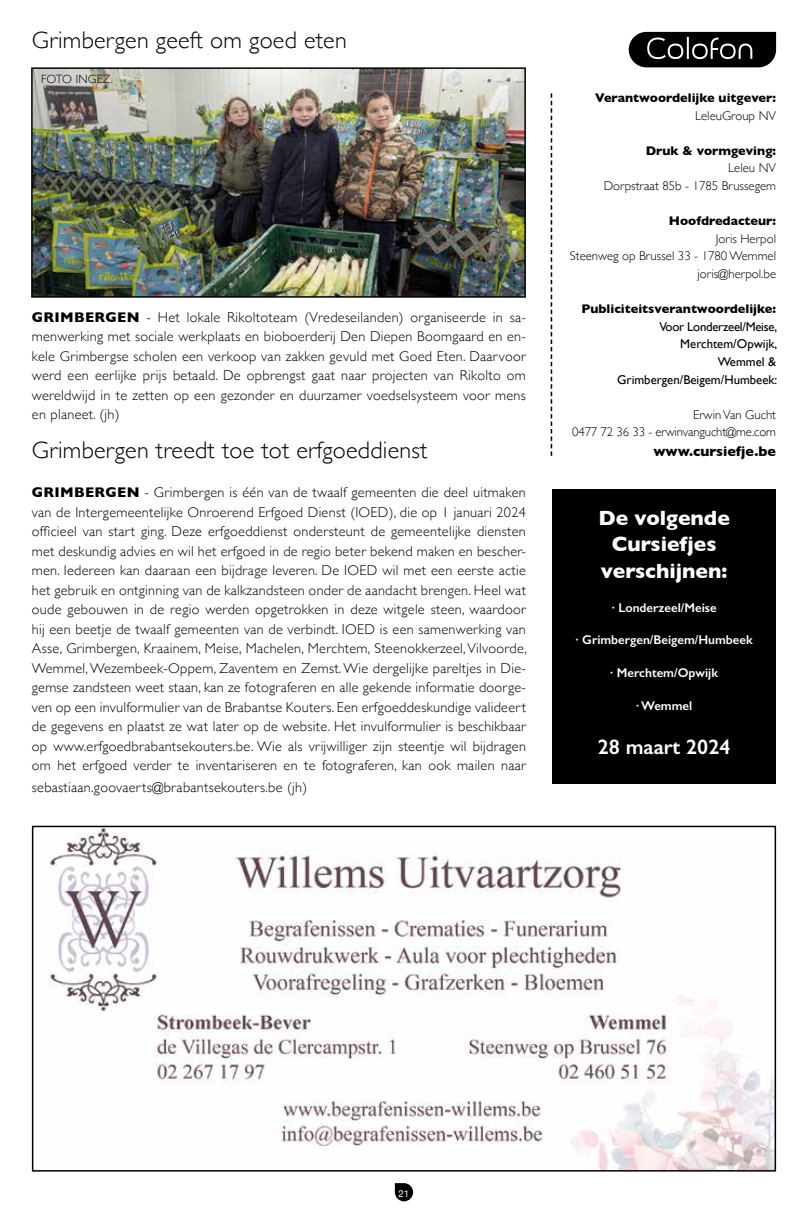
<style>
.page{position:relative;width:808px;height:1212px;background:#fff}
.page>*{position:absolute;margin:0;border:0;box-sizing:border-box;transform-origin:0 0}
.t1{font:300 24px "Gill Sans";letter-spacing:.01em;color:#000}
.t2{font:700 21px/26.2px "Gill Sans";color:#fff;text-align:center}
.t3{font:600 21px "Gill Sans";color:#fff}
.t4{font:300 14.25px/19.5px "Gill Sans";letter-spacing:.02em;color:#000;text-align:justify}
.t5{font:700 14.25px "Gill Sans";color:#000}
.t6{font:300 12.75px/17.5px "Gill Sans";color:#000;text-align:right}
.t7{font:700 12.75px "Gill Sans";color:#000}
.t8{font:12.75px/17.5px "Gill Sans";color:#000;text-align:right}
.t9{font:600 12.75px "Gill Sans";color:#fff}
.t10{font:300 12px "Gill Sans";letter-spacing:.02em;color:#000}
.t11{font:9.6px "Helvetica Neue";color:#fff}
.s1{font-weight:700}
</style>
<div class="page">
<svg style="left:395px;top:1183px;width:18px;height:18px"></svg>
<svg style="left:629px;top:32px;width:147px;height:35px;background:#232323"></svg>
<svg style="left:551px;top:93px;width:1px;height:363px"></svg>
<img style="left:49px;top:829px;width:724px;height:339px">
<div style="left:32px;top:826px;width:744px;height:345px;border:2px solid #000"></div>
<div style="left:552px;top:489px;width:224px;height:294px;background:#000"></div>
<img style="left:34px;top:70px;width:489px;height:225px">
<div style="left:31px;top:67px;width:495px;height:231px;border:2px solid #000"></div>
<h1 class="t1" style="left:32px;top:22px;width:316px">Grimbergen geeft om goed eten</h1>
<p class="t10" style="left:41px;top:70px;width:73px">FOTO INGEZ.</p>
<p class="t4" style="left:32px;top:306px;width:495px"><span class="s1">GRIMBERGEN</span> - Het lokale Rikoltoteam (Vredeseilanden) organiseerde in sa&shy;menwerking met sociale werkplaats en bioboerderij Den Diepen Boomgaard en en&shy;kele Grimbergse scholen een verkoop van zakken gevuld met Goed Eten. Daarvoor werd een eerlijke prijs betaald. De opbrengst gaat naar projecten van Rikolto om wereldwijd in te zetten op een gezonder en duurzamer voedselsysteem voor mens en planeet. (jh)</p>
<h1 class="t1" style="left:32px;top:431px;width:397px">Grimbergen treedt toe tot erfgoeddienst</h1>
<p class="t4" style="left:32px;top:482px;width:497px"><span class="s1">GRIMBERGEN</span> - Grimbergen is één van de twaalf gemeenten die deel uitmaken van de Intergemeentelijke Onroerend Erfgoed Dienst (IOED), die op 1 januari 2024 officieel van start ging. Deze erfgoeddienst ondersteunt de gemeentelijke diensten met deskundig advies en wil het erfgoed in de regio beter bekend maken en bescher&shy;men. Iedereen kan daaraan een bijdrage leveren. De IOED wil met een eerste actie het gebruik en ontginning van de kalkzandsteen onder de aandacht brengen. Heel wat oude gebouwen in de regio werden opgetrokken in deze witgele steen, waardoor hij een beetje de twaalf gemeenten van de verbindt. IOED is een samenwerking van Asse, Grimbergen, Kraainem, Meise, Machelen, Merchtem, Steenokkerzeel, Vilvoorde, Wemmel, Wezembeek-Oppem, Zaventem en Zemst. Wie dergelijke pareltjes in Die&shy;gemse zandsteen weet staan, kan ze fotograferen en alle gekende informatie doorge&shy;ven op een invulformulier van de Brabantse Kouters. Een erfgoeddeskundige valideert de gegevens en plaatst ze wat later op de website. Het invulformulier is beschikbaar op www.erfgoedbrabantsekouters.be. Wie als vrijwilliger zijn steentje wil bijdragen om het erfgoed verder te inventariseren en te fotograferen, kan ook mailen naar</p>
<p class="t4" style="left:32px;top:776px;width:277px">sebastiaan.goovaerts@brabantsekouters.be (jh)</p>
<p class="t7" style="left:595px;top:88px;width:182px">Verantwoordelijke uitgever:</p>
<p class="t6" style="left:695px;top:106px;width:82px">LeleuGroup NV</p>
<p class="t7" style="left:646px;top:140px;width:132px">Druk &amp; vormgeving:</p>
<p class="t6" style="left:604px;top:159px;width:174px">Leleu NV<br>Dorpstraat 85b - 1785 Brussegem</p>
<p class="t7" style="left:669px;top:211px;width:109px">Hoofdredacteur:</p>
<p class="t6" style="left:570px;top:229px;width:208px">Joris Herpol<br>Steenweg op Brussel 33 - 1780 Wemmel joris@herpol.be</p>
<p class="t7" style="left:582px;top:299px;width:196px">Publiciteitsverantwoordelijke:</p>
<p class="t8" style="left:617px;top:318px;width:162px">Voor Londerzeel/Meise,<br>Merchtem/Opwijk,<br>Wemmel &amp;<br>Grimbergen/Beigem/Humbeek:</p>
<p class="t6" style="left:572px;top:405px;width:205px">Erwin Van Gucht<br>0477 72 36 33 - erwinvangucht@me.com</p>
<p class="t5" style="left:653px;top:440px;width:124px">www.cursiefje.be</p>
<h2 class="t2" style="left:598px;top:504px;width:133px">De volgende<br>Cursiefjes verschijnen:</h2>
<p class="t9" style="left:612px;top:600px;width:106px">· Londerzeel/Meise</p>
<p class="t9" style="left:576px;top:632px;width:179px">· Grimbergen/Beigem/Humbeek</p>
<p class="t9" style="left:610px;top:665px;width:109px">· Merchtem/Opwijk</p>
<p class="t9" style="left:636px;top:697px;width:58px">· Wemmel</p>
<h2 class="t3" style="left:598px;top:734px;width:134px">28 maart 2024</h2>
<p class="t11" style="left:399px;top:1186px;width:12px">21</p>
</div>
